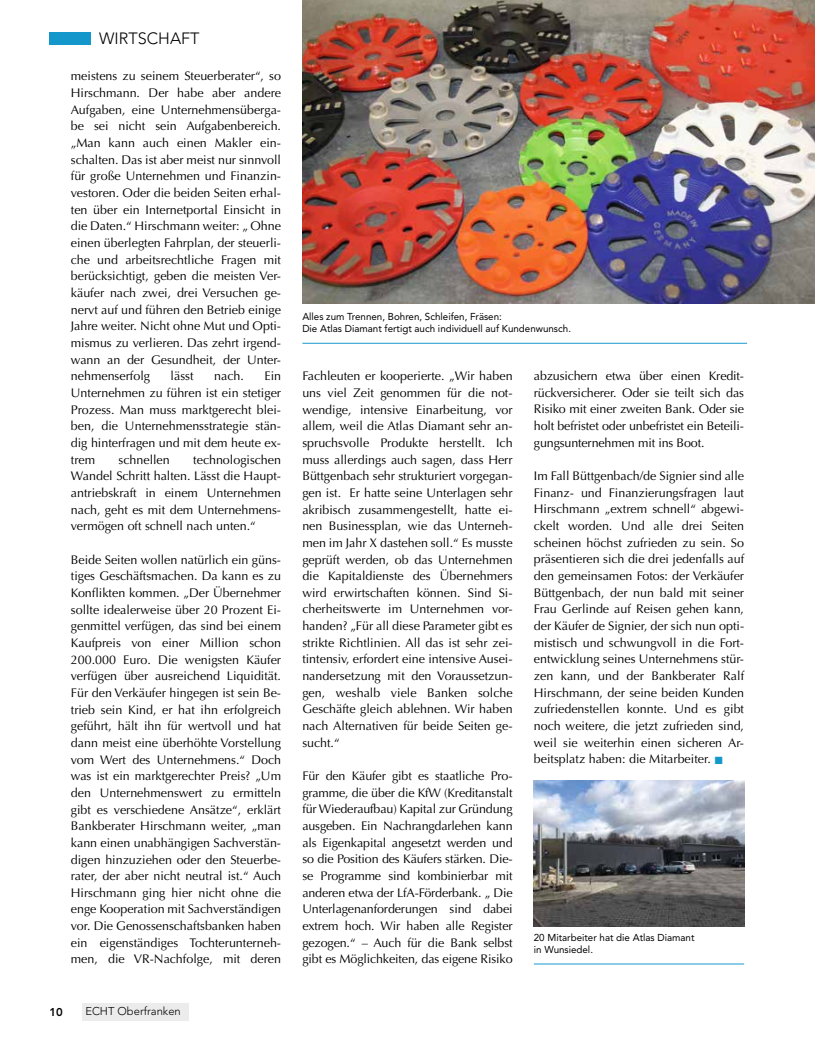
<style>
.page{position:relative;width:815px;height:1053px;background:#fff}
.page>*{position:absolute;margin:0;border:0;box-sizing:border-box;transform-origin:0 0}
.t1{font:300 16.25px "Avenir LT";color:#000}
.t2{font:12.5px/16.6px "Optima LT Std";color:#000;text-align:justify}
.t3{font:300 11.25px "Avenir LT";color:#000}
.t4{font:800 11.25px "Avenir LT";color:#000}
.t5{font:10px/12.5px "Avenir LT Std";color:#000}
.s1{color:#1497cb}
</style>
<div class="page">
<div style="left:82px;top:1002px;width:106px;height:18px;background:#ececec"></div>
<div style="left:50px;top:32px;width:41px;height:12px;background:#1497cb"></div>
<img style="left:302px;top:0;width:513px;height:303px">
<hr style="left:302px;top:343px;width:445px;height:1px;background:#1999cd">
<img style="left:534px;top:780px;width:210px;height:146px">
<hr style="left:534px;top:963px;width:210px;height:1px;background:#1999cd">
<h1 class="t1" style="left:99px;top:29px;width:102px">WIRTSCHAFT</h1>
<p class="t2" style="left:71px;top:68px;width:212px">meistens zu seinem Steuerberater“, so Hirschmann. Der habe aber andere Aufgaben, eine Unternehmensüberga&shy;be sei nicht sein Aufgabenbereich. „Man kann auch einen Makler ein&shy;schalten. Das ist aber meist nur sinnvoll für große Unternehmen und Finanzin&shy;vestoren. Oder die beiden Seiten erhal&shy;ten über ein Internetportal Einsicht in die Daten.“ Hirschmann weiter: „ Ohne einen überlegten Fahrplan, der steuerli&shy;che und arbeitsrechtliche Fragen mit berücksichtigt, geben die meisten Ver&shy;käufer nach zwei, drei Versuchen ge&shy;nervt auf und führen den Betrieb einige Jahre weiter. Nicht ohne Mut und Opti&shy;mismus zu verlieren. Das zehrt irgend&shy;wann an der Gesundheit, der Unter&shy;nehmenserfolg</p>
<p class="t2" style="left:171px;top:368px;width:24px">lässt</p>
<p class="t2" style="left:214px;top:368px;width:31px">nach.</p>
<p class="t2" style="left:71px;top:368px;width:212px;text-indent:194px">Ein Unternehmen zu führen ist ein stetiger Prozess. Man muss marktgerecht blei&shy;ben, die Unternehmensstrategie stän&shy;dig hinterfragen und mit dem heute ex&shy;trem</p>
<p class="t2" style="left:71px;top:451px;width:212px;text-indent:122px">technologischen Wandel Schritt halten. Lässt die Haupt&shy;antriebskraft in einem Unternehmen nach, geht es mit dem Unternehmens&shy;vermögen oft schnell nach unten.“</p>
<p class="t2" style="left:71px;top:551px;width:212px">Beide Seiten wollen natürlich ein güns&shy;tiges Geschäftsmachen. Da kann es zu Konflikten kommen. „Der Übernehmer sollte idealerweise über 20 Prozent Ei&shy;genmittel verfügen, das sind bei einem Kaufpreis von einer Million schon 200.000 Euro. Die wenigsten Käufer verfügen über ausreichend Liquidität.<br>Für den Verkäufer hingegen ist sein Be&shy;trieb sein Kind, er hat ihn erfolgreich geführt, hält ihn für wertvoll und hat dann meist eine überhöhte Vorstellung vom Wert des Unternehmens.“ Doch was ist ein marktgerechter Preis? „Um den Unternehmenswert zu ermitteln gibt es verschiedene Ansätze“, erklärt Bankberater Hirschmann weiter, „man kann einen unabhängigen Sachverstän&shy;digen hinzuziehen oder den Steuerbe&shy;rater, der aber nicht neutral ist.“ Auch Hirschmann ging hier nicht ohne die enge Kooperation mit Sachverständigen vor. Die Genossenschaftsbanken haben ein eigenständiges Tochterunterneh&shy;men, die VR-Nachfolge, mit deren</p>
<p class="t2" style="left:119px;top:451px;width:53px">schnellen</p>
<p class="t4" style="left:50px;top:1004px;width:15px">10</p>
<p class="t3" style="left:85px;top:1004px;width:97px">ECHT Oberfranken</p>
<p class="t5" style="left:302px;top:310px;width:270px">Alles zum Trennen, Bohren, Schleifen, Fräsen:<br>Die Atlas Diamant fertigt auch individuell auf Kundenwunsch.</p>
<p class="t2" style="left:302px;top:368px;width:212px">Fachleuten er kooperierte. „Wir haben uns viel Zeit genommen für die not&shy;wendige, intensive Einarbeitung, vor allem, weil die Atlas Diamant sehr an&shy;spruchsvolle Produkte herstellt. Ich muss allerdings auch sagen, dass Herr Büttgenbach sehr strukturiert vorgegan&shy;gen ist. Er hatte seine Unterlagen sehr akribisch zusammengestellt, hatte ei&shy;nen Businessplan, wie das Unterneh&shy;men im Jahr X dastehen soll.“ Es musste geprüft werden, ob das Unternehmen die Kapitaldienste des Übernehmers wird erwirtschaften können. Sind Si&shy;cherheitswerte im Unternehmen vor&shy;handen? „Für all diese Parameter gibt es strikte Richtlinien. All das ist sehr zei&shy;tintensiv, erfordert eine intensive Ausei&shy;nandersetzung mit den Voraussetzun&shy;gen, weshalb viele Banken solche Geschäfte gleich ablehnen. Wir haben nach Alternativen für beide Seiten ge&shy;sucht.“</p>
<p class="t2" style="left:302px;top:767px;width:212px">Für den Käufer gibt es staatliche Pro&shy;gramme, die über die KfW (Kreditanstalt für Wiederaufbau) Kapital zur Gründung ausgeben. Ein Nachrangdarlehen kann als Eigenkapital angesetzt werden und so die Position des Käufers stärken. Die&shy;se Programme sind kombinierbar mit anderen etwa der LfA-Förderbank. „ Die Unterlagenanforderungen sind dabei extrem hoch. Wir haben alle Register gezogen.“ – Auch für die Bank selbst gibt es Möglichkeiten, das eigene Risiko</p>
<p class="t2" style="left:534px;top:368px;width:212px">abzusichern etwa über einen Kredit&shy;rückversicherer. Oder sie teilt sich das Risiko mit einer zweiten Bank. Oder sie holt befristet oder unbefristet ein Beteili&shy;gungsunternehmen mit ins Boot.</p>
<p class="t2" style="left:534px;top:467px;width:212px">Im Fall Büttgenbach/de Signier sind alle Finanz- und Finanzierungsfragen laut Hirschmann „extrem schnell“ abgewi&shy;ckelt worden. Und alle drei Seiten scheinen höchst zufrieden zu sein. So präsentieren sich die drei jedenfalls auf den gemeinsamen Fotos: der Verkäufer Büttgenbach, der nun bald mit seiner Frau Gerlinde auf Reisen gehen kann, der Käufer de Signier, der sich nun opti&shy;mistisch und schwungvoll in die Fort&shy;entwicklung seines Unternehmens stür&shy;zen kann, und der Bankberater Ralf Hirschmann, der seine beiden Kunden zufriedenstellen konnte. Und es gibt noch weitere, die jetzt zufrieden sind, weil sie weiterhin einen sicheren Ar&shy;beitsplatz haben: die Mitarbeiter. <span class="s1">■</span></p>
<p class="t5" style="left:534px;top:930px;width:162px">20 Mitarbeiter hat die Atlas Diamant in Wunsiedel.</p>
</div>
